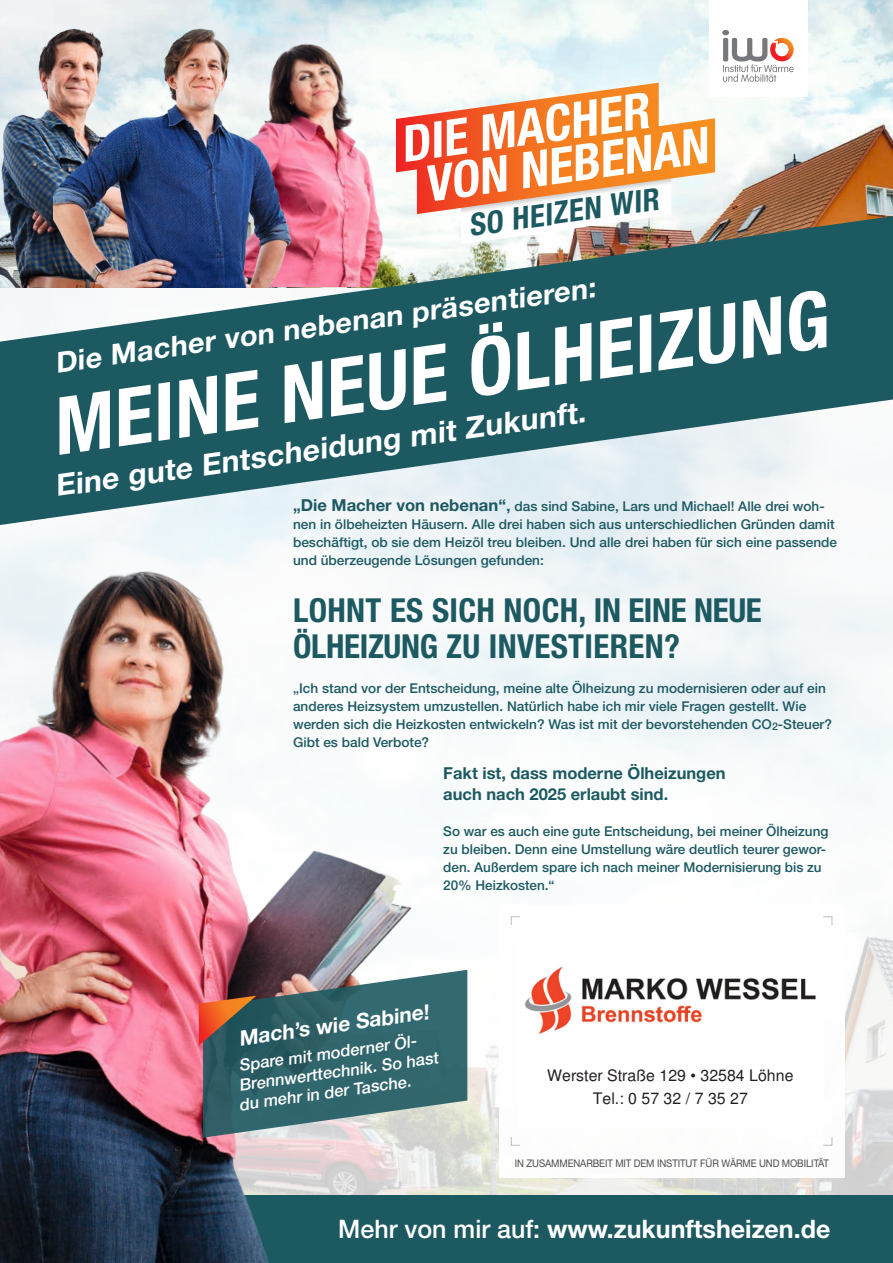
<style>
.page{position:relative;width:893px;height:1263px;background:#fff}
.page>*{position:absolute;margin:0;border:0;box-sizing:border-box;transform-origin:0 0}
.t1{font:700 condensed 79.5px "Helvetica Neue LT Std";color:#fff}
.t2{font:700 condensed 50.25px/42.8px "Helvetica Neue LT Std";color:#fff}
.t3{font:700 condensed 33.15px/36px "Helvetica Neue LT Std";letter-spacing:.01em;color:#1d5961}
.t4{font:700 condensed 30.9px "Helvetica Neue LT Std";color:#1d5961}
.t5{font:700 30px "Helvetica Neue LT Std";color:#fff}
.t6{font:700 28.5px "Helvetica Neue LT Std";color:#fff}
.t7{font:700 25.5px "Helvetica Neue LT Std";color:#fff}
.t8{font:700 21px "Helvetica Neue LT Std";color:#fff}
.t9{font:500 16.5px/19.5px "Helvetica Neue LT Std";color:#fff}
.t10{font:700 16.5px/21px "Helvetica Neue LT Std";color:#1d5961}
.t11{font:15.9px/23px "Helvetica";color:#231f20;text-align:center}
.t12{font:500 13.5px/18px "Helvetica Neue LT Std";color:#1d5961}
.t13{font:10.5px "Helvetica Neue LT Std";letter-spacing:-.01em;color:#4b4c4d;scale:.91 1}
.s1{font-weight:700;font-size:16.5px}
.s2{font-size:16.5px}
.s3{font-weight:500}
</style>
<div class="page">
<img style="left:0;top:0;width:893px;height:1196px">
<div style="left:0;top:1196px;width:893px;height:67px;background:#1d5961"></div>
<div style="left:709px;top:0;width:98px;height:97px;background:#fff"></div>
<svg style="left:722px;top:30px;width:72px;height:52px"></svg>
<img style="left:384px;top:14px;width:164px;height:202px">
<img style="left:0;top:5px;width:237px;height:211px">
<img style="left:53px;top:14px;width:331px;height:202px">
<img style="left:0;top:525px;width:493px;height:738px">
<svg style="left:396px;top:83px;width:319px;height:133px"></svg>
<svg style="left:0;top:216px;width:893px;height:309px;background:#65868d"></svg>
<svg style="left:199px;top:970px;width:268px;height:168px;background:#547276"></svg>
<div style="left:499px;top:906px;width:345px;height:272px;background:#fff"></div>
<svg style="left:510px;top:916px;width:10px;height:9px"></svg>
<svg style="left:823px;top:916px;width:10px;height:9px"></svg>
<svg style="left:510px;top:1137px;width:10px;height:9px"></svg>
<svg style="left:823px;top:1137px;width:10px;height:9px"></svg>
<img style="left:524px;top:966px;width:292px;height:69px">
<h2 class="t2" style="left:415px;top:120px;width:287px;text-indent:-18px;rotate:-8deg">DIE MACHER<br>VON NEBENAN</h2>
<h3 class="t4" style="left:466px;top:207px;width:193px;rotate:-8deg">SO HEIZEN WIR</h3>
<h3 class="t6" style="left:52px;top:345px;width:547px;rotate:-8deg">Die Macher von nebenan präsentieren:</h3>
<h3 class="t5" style="left:52px;top:467px;width:537px;rotate:-8deg">Eine gute Entscheidung mit Zukunft.</h3>
<h1 class="t1" style="left:45px;top:380px;width:784px;rotate:-8deg">MEINE NEUE ÖLHEIZUNG</h1>
<p class="t12" style="left:293px;top:497px;width:546px"><span class="s1">„Die Macher von nebenan“</span><span class="s2">,</span> das sind Sabine, Lars und Michael! Alle drei woh&shy;nen in ölbeheizten Häusern. Alle drei haben sich aus unterschiedlichen Gründen damit beschäftigt, ob sie dem Heizöl treu bleiben. Und alle drei haben für sich eine passende und überzeugende Lösungen gefunden:</p>
<h3 class="t3" style="left:293px;top:592px;width:470px">LOHNT ES SICH NOCH, IN EINE NEUE<br>ÖLHEIZUNG ZU INVESTIEREN?</h3>
<p class="t12" style="left:293px;top:679px;width:540px">„Ich stand vor der Entscheidung, meine alte Ölheizung zu modernisieren oder auf ein anderes Heizsystem umzustellen. Natürlich habe ich mir viele Fragen gestellt. Wie werden sich die Heizkosten entwickeln? Was ist mit der bevorstehenden CO<sub>2</sub>-Steuer?<br>Gibt es bald Verbote?</p>
<p class="t10" style="left:443px;top:762px;width:284px">Fakt ist, dass moderne Ölheizungen auch nach 2025 erlaubt sind.</p>
<p class="t12" style="left:443px;top:822px;width:387px">So war es auch eine gute Entscheidung, bei meiner Ölheizung zu bleiben. Denn eine Umstellung wäre deutlich teurer gewor&shy;den. Außerdem spare ich nach meiner Modernisierung bis zu 20% Heizkosten.“</p>
<h3 class="t8" style="left:237px;top:1025px;width:193px;rotate:-8deg">Mach’s wie Sabine!</h3>
<p class="t9" style="left:232px;top:1056px;width:205px;text-indent:5px;rotate:-8deg">Spare mit moderner Öl-<br>Brennwerttechnik. So hast du mehr in der Tasche.</p>
<p class="t11" style="left:547px;top:1064px;width:248px">Werster Straße 129 • 32584 Löhne<br>Tel.: 0 57 32 / 7 35 27</p>
<p class="t13" style="left:515px;top:1156px;width:347px">IN ZUSAMMENARBEIT MIT DEM INSTITUT FÜR WÄRME UND MOBILITÄT</p>
<h3 class="t7" style="left:338px;top:1213px;width:494px"><span class="s3">Mehr von mir auf:</span> www.zukunftsheizen.de</h3>
</div>
